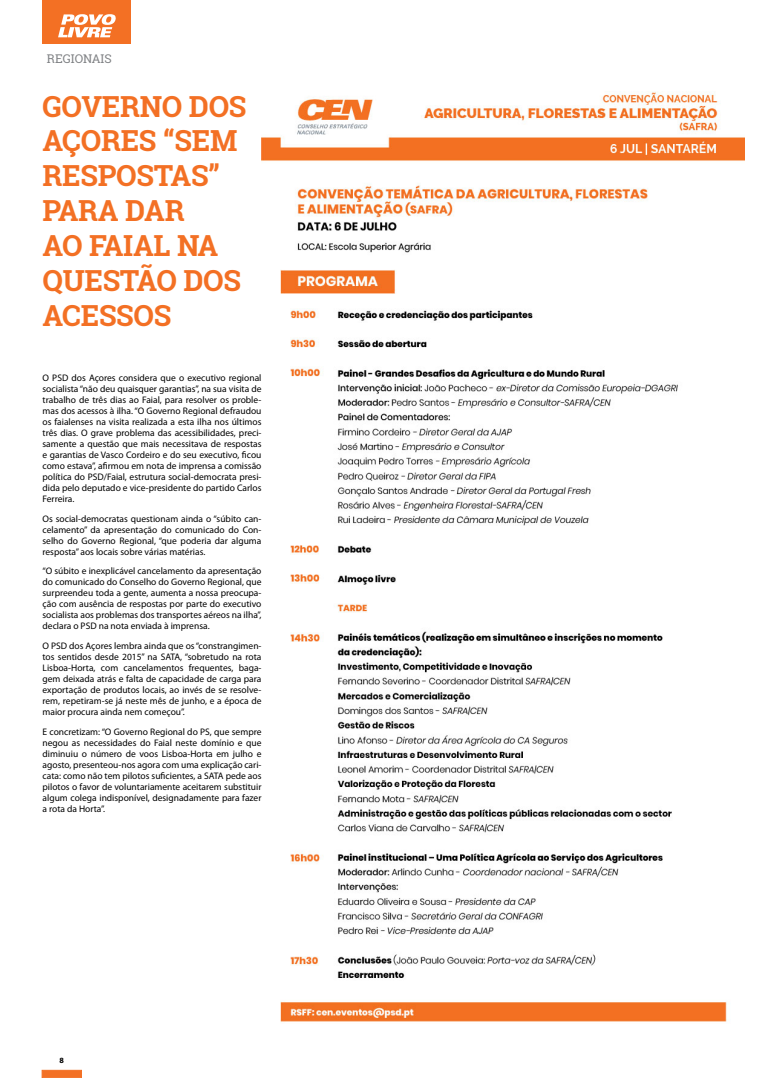
<style>
.page{position:relative;width:766px;height:1078px;background:#fff}
.page>*{position:absolute;margin:0;border:0;box-sizing:border-box;transform-origin:0 0}
.t1{font:700 29px/34.8px "Roboto Slab";letter-spacing:-.01em;color:#f37024}
.t2{font:12px "Roboto Slab";color:#808285}
.t3{font:9.5px/11px "Myriad Pro";color:#000;text-align:justify}
.t4{font:700 8px "Myriad Pro";color:#000}
</style>
<div class="page">
<div style="left:42px;top:1069px;width:40px;height:8px;background:#f37024;border:1px solid #f37024"></div>
<div style="left:43px;top:0;width:88px;height:44px;background:#f37024"></div>
<svg style="left:58px;top:14px;width:58px;height:23px"></svg>
<img style="left:261px;top:91px;width:483px;height:931px">
<hr style="left:765px;top:826px;width:1px;height:251px;background:#f68b1f">
<p class="t2" style="left:47px;top:51px;width:66px">REGIONAIS</p>
<h1 class="t1" style="left:43px;top:88px;width:205px">GOVERNO DOS<br>AÇORES “SEM<br>RESPOSTAS”<br>PARA DAR<br>AO FAIAL NA<br>QUESTÃO DOS<br>ACESSOS</h1>
<p class="t3" style="left:43px;top:372px;width:220px">O PSD dos Açores considera que o executivo regional socialista “não deu quaisquer garantias”, na sua visita de trabalho de três dias ao Faial, para resolver os proble&shy;mas dos acessos à ilha. “O Governo Regional defraudou os faialenses na visita realizada a esta ilha nos últimos três dias. O grave problema das acessibilidades, preci&shy;samente a questão que mais necessitava de respostas e garantias de Vasco Cordeiro e do seu executivo, ficou como estava”, afirmou em nota de imprensa a comissão política do PSD/Faial, estrutura social-democrata presi&shy;dida pelo deputado e vice-presidente do partido Carlos Ferreira.</p>
<p class="t3" style="left:43px;top:513px;width:220px">Os social-democratas questionam ainda o “súbito can&shy;celamento” da apresentação do comunicado do Con&shy;selho do Governo Regional, “que poderia dar alguma resposta” aos locais sobre várias matérias.</p>
<p class="t3" style="left:43px;top:565px;width:220px">“O súbito e inexplicável cancelamento da apresentação do comunicado do Conselho do Governo Regional, que surpreendeu toda a gente, aumenta a nossa preocupa&shy;ção com ausência de respostas por parte do executivo socialista aos problemas dos transportes aéreos na ilha”, declara o PSD na nota enviada à imprensa.</p>
<p class="t3" style="left:43px;top:640px;width:220px">O PSD dos Açores lembra ainda que os “constrangimen&shy;tos sentidos desde 2015” na SATA, “sobretudo na rota Lisboa-Horta, com cancelamentos frequentes, baga&shy;gem deixada atrás e falta de capacidade de carga para exportação de produtos locais, ao invés de se resolve&shy;rem, repetiram-se já neste mês de junho, e a época de maior procura ainda nem começou”.</p>
<p class="t3" style="left:43px;top:725px;width:220px">E concretizam: “O Governo Regional do PS, que sempre negou as necessidades do Faial neste domínio e que diminuiu o número de voos Lisboa-Horta em julho e agosto, presenteou-nos agora com uma explicação cari&shy;cata: como não tem pilotos suficientes, a SATA pede aos pilotos o favor de voluntariamente aceitarem substituir algum colega indisponível, designadamente para fazer a rota da Horta”.</p>
<p class="t4" style="left:60px;top:1054px;width:6px">8</p>
</div>
